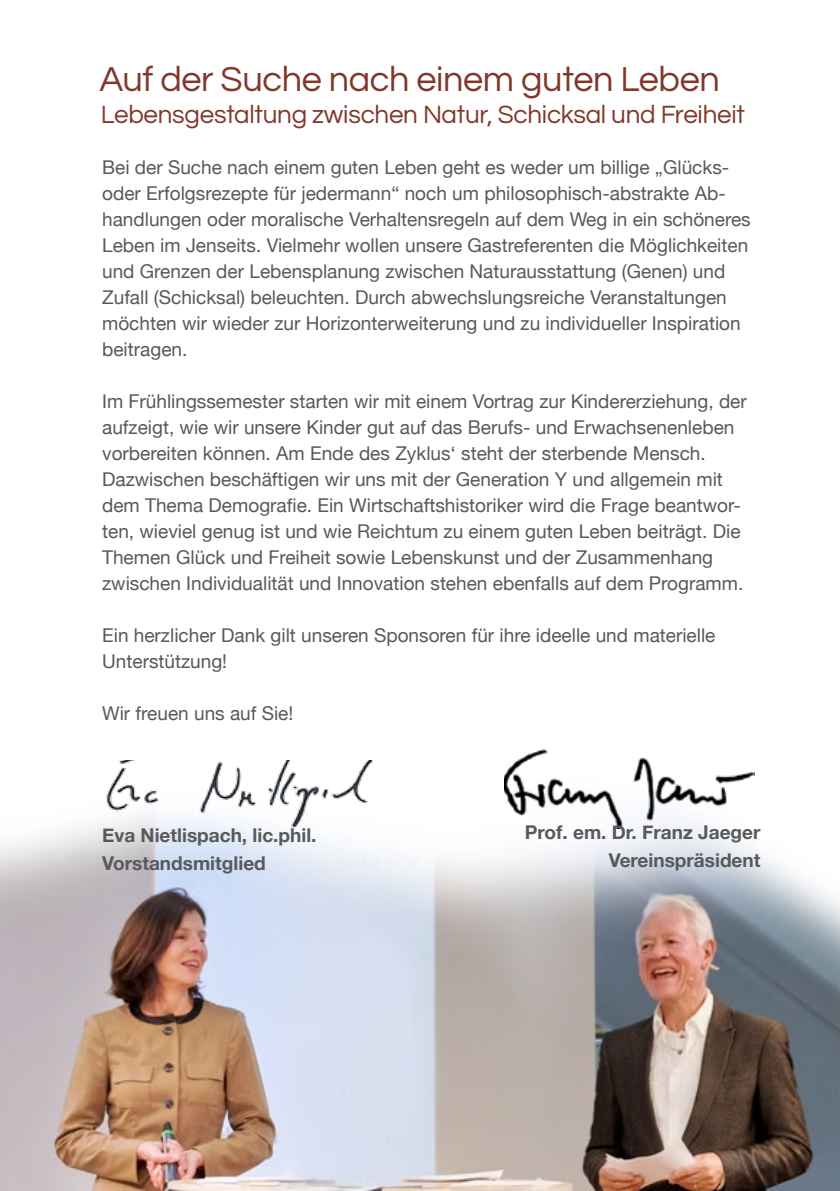
<style>
.page{position:relative;width:840px;height:1191px;background:#fff}
.page>*{position:absolute;margin:0;border:0;box-sizing:border-box;transform-origin:0 0}
.t1{font:36px "Questrial";letter-spacing:-.01em;color:#80382b}
.t2{font:26px "Questrial";letter-spacing:-.01em;color:#80382b}
.t3{font:19px/26px "Helvetica Neue";color:#58595b}
.t4{font:700 19px/28px "Helvetica Neue";color:#58595b}
</style>
<div class="page">
<img style="left:0;top:771px;width:839px;height:420px">
<img style="left:504px;top:749px;width:250px;height:79px">
<img style="left:81px;top:760px;width:325px;height:76px">
<h1 class="t1" style="left:99px;top:62px;width:621px">Auf der Suche nach einem guten Leben</h1>
<h2 class="t2" style="left:101px;top:102px;width:645px">Lebensgestaltung zwischen Natur, Schicksal und Freiheit</h2>
<p class="t3" style="left:102px;top:155px;width:649px">Bei der Suche nach einem guten Leben geht es weder um billige „Glücks&shy;oder Erfolgsrezepte für jedermann“ noch um philosophisch-abstrakte Ab&shy;handlungen oder moralische Verhaltensregeln auf dem Weg in ein schöneres Leben im Jenseits. Vielmehr wollen unsere Gastreferenten die Möglichkeiten und Grenzen der Lebensplanung zwischen Naturausstattung (Genen) und Zufall (Schicksal) beleuchten. Durch abwechslungsreiche Veranstaltungen möchten wir wieder zur Horizonterweiterung und zu individueller Inspiration beitragen.</p>
<p class="t3" style="left:102px;top:389px;width:645px">Im Frühlingssemester starten wir mit einem Vortrag zur Kindererziehung, der aufzeigt, wie wir unsere Kinder gut auf das Berufs- und Erwachsenenleben vorbereiten können. Am Ende des Zyklus‘ steht der sterbende Mensch.<br>Dazwischen beschäftigen wir uns mit der Generation Y und allgemein mit dem Thema Demografie. Ein Wirtschaftshistoriker wird die Frage beantwor&shy;ten, wieviel genug ist und wie Reichtum zu einem guten Leben beiträgt. Die Themen Glück und Freiheit sowie Lebenskunst und der Zusammenhang zwischen Individualität und Innovation stehen ebenfalls auf dem Programm.</p>
<p class="t3" style="left:102px;top:623px;width:614px">Ein herzlicher Dank gilt unseren Sponsoren für ihre ideelle und materielle<br>Unterstützung!</p>
<p class="t3" style="left:102px;top:701px;width:193px">Wir freuen uns auf Sie!</p>
<p class="t4" style="left:102px;top:822px;width:216px">Eva Nietlispach, lic.phil.<br>Vorstandsmitglied</p>
<p class="t4" style="left:524px;top:818px;width:237px;text-align:right">Prof. em. Dr. Franz Jaeger<br>Vereinspräsident</p>
</div>
